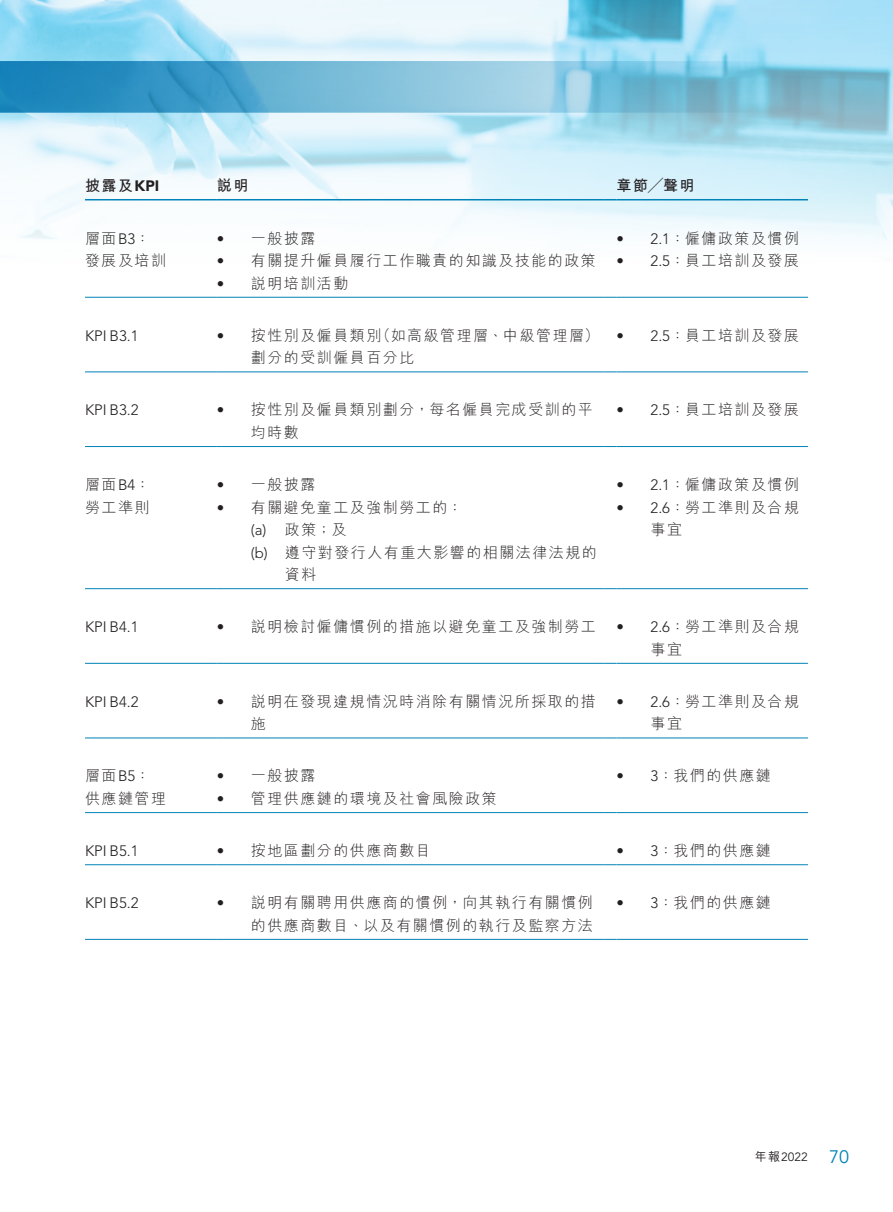
<style>
.page{position:relative;width:893px;height:1212px;background:#fff}
.page>*{position:absolute;margin:0;border:0;box-sizing:border-box;transform-origin:0 0}
.t1{font:18px "Avenir LT Std";color:#0083b6}
.t2{font:300 15px/22.5px "M Hei HK";letter-spacing:.1em;color:#231f20}
.t3{font:300 15px "Avenir LT Std";color:#231f20}
.t4{font:700 15px "M Hei HK";letter-spacing:.1em;color:#231f20}
.t5{font:12px "Avenir LT Std";color:#231f20}
.s1{font-family:"Avenir LT Std";font-weight:900}
.s2{font-family:"Avenir LT Std"}
.s3{font-family:"M Hei HK";font-weight:500}
</style>
<div class="page">
<img style="left:0;top:0;width:893px;height:241px">
<svg style="left:0;top:61px;width:808px;height:52px;background:#67b2d2"></svg>
<hr style="left:85px;top:199px;width:132px;height:1px;background:#0083b6">
<hr style="left:217px;top:199px;width:387px;height:1px;background:#0083b6">
<svg style="left:604px;top:199px;width:13px;height:1px"></svg>
<hr style="left:617px;top:199px;width:191px;height:1px;background:#0083b6">
<hr style="left:85px;top:297px;width:132px;height:1px;background:#0083b6">
<hr style="left:217px;top:297px;width:387px;height:1px;background:#0083b6">
<svg style="left:604px;top:297px;width:13px;height:1px"></svg>
<hr style="left:617px;top:297px;width:191px;height:1px;background:#0083b6">
<hr style="left:85px;top:371px;width:132px;height:1px;background:#0083b6">
<hr style="left:217px;top:371px;width:387px;height:1px;background:#0083b6">
<svg style="left:604px;top:371px;width:13px;height:1px"></svg>
<hr style="left:617px;top:371px;width:191px;height:1px;background:#0083b6">
<hr style="left:85px;top:446px;width:132px;height:1px;background:#0083b6">
<hr style="left:217px;top:446px;width:387px;height:1px;background:#0083b6">
<svg style="left:604px;top:446px;width:13px;height:1px"></svg>
<hr style="left:617px;top:446px;width:191px;height:1px;background:#0083b6">
<hr style="left:85px;top:588px;width:132px;height:1px;background:#0083b6">
<hr style="left:217px;top:588px;width:387px;height:1px;background:#0083b6">
<svg style="left:604px;top:588px;width:13px;height:1px"></svg>
<hr style="left:617px;top:588px;width:191px;height:1px;background:#0083b6">
<hr style="left:85px;top:663px;width:132px;height:1px;background:#0083b6">
<hr style="left:217px;top:663px;width:387px;height:1px;background:#0083b6">
<svg style="left:604px;top:663px;width:13px;height:1px"></svg>
<hr style="left:617px;top:663px;width:191px;height:1px;background:#0083b6">
<hr style="left:85px;top:737px;width:132px;height:1px;background:#0083b6">
<hr style="left:217px;top:737px;width:387px;height:1px;background:#0083b6">
<svg style="left:604px;top:737px;width:13px;height:1px"></svg>
<hr style="left:617px;top:737px;width:191px;height:1px;background:#0083b6">
<hr style="left:85px;top:812px;width:132px;height:1px;background:#0083b6">
<hr style="left:217px;top:812px;width:387px;height:1px;background:#0083b6">
<svg style="left:604px;top:812px;width:13px;height:1px"></svg>
<hr style="left:617px;top:812px;width:191px;height:1px;background:#0083b6">
<hr style="left:85px;top:864px;width:132px;height:1px;background:#0083b6">
<hr style="left:85px;top:939px;width:132px;height:1px;background:#0083b6">
<hr style="left:217px;top:864px;width:387px;height:1px;background:#0083b6">
<hr style="left:217px;top:939px;width:387px;height:1px;background:#0083b6">
<svg style="left:604px;top:864px;width:13px;height:1px"></svg>
<svg style="left:604px;top:939px;width:13px;height:1px"></svg>
<hr style="left:617px;top:864px;width:191px;height:1px;background:#0083b6">
<hr style="left:617px;top:939px;width:191px;height:1px;background:#0083b6">
<p class="t4" style="left:217px;top:174px;width:33px">說明</p>
<p class="t4" style="left:85px;top:174px;width:76px">披露及<span class="s1">KPI</span></p>
<p class="t2" style="left:85px;top:227px;width:82px">層面<span class="s2">B3</span>：發展及培訓</p>
<p class="t2" style="left:251px;top:227px;width:66px">一般披露</p>
<p class="t3" style="left:217px;top:230px;width:9px">•</p>
<p class="t2" style="left:251px;top:249px;width:347px">有關提升僱員履行工作職責的知識及技能的政策</p>
<p class="t3" style="left:217px;top:252px;width:9px">•</p>
<p class="t4" style="left:617px;top:174px;width:79px">章節╱聲明</p>
<p class="t3" style="left:617px;top:230px;width:9px">•</p>
<p class="t3" style="left:617px;top:252px;width:9px">•</p>
<p class="t2" style="left:651px;top:227px;width:150px"><span class="s2">2.1</span>：僱傭政策及慣例</p>
<p class="t2" style="left:651px;top:249px;width:150px"><span class="s2">2.5</span>：員工培訓及發展</p>
<p class="t3" style="left:217px;top:275px;width:9px">•</p>
<p class="t2" style="left:251px;top:272px;width:99px">說明培訓活動</p>
<p class="t3" style="left:85px;top:327px;width:55px">KPI B3.1</p>
<p class="t3" style="left:217px;top:327px;width:9px">•</p>
<p class="t2" style="left:376px;top:324px;width:225px">（如高級管理層、中級管理層(</p>
<p class="t2" style="left:251px;top:324px;width:132px">按性別及僱員類別</p>
<p class="t3" style="left:617px;top:327px;width:9px">•</p>
<p class="t2" style="left:651px;top:324px;width:150px"><span class="s2">2.5</span>：員工培訓及發展</p>
<p class="t2" style="left:251px;top:346px;width:165px">劃分的受訓僱員百分比</p>
<p class="t3" style="left:85px;top:401px;width:55px">KPI B3.2</p>
<p class="t3" style="left:217px;top:401px;width:9px">•</p>
<p class="t2" style="left:251px;top:398px;width:343px">按性別及僱員類別劃分，每名僱員完成受訓的平</p>
<p class="t3" style="left:617px;top:401px;width:9px">•</p>
<p class="t2" style="left:651px;top:398px;width:150px"><span class="s2">2.5</span>：員工培訓及發展</p>
<p class="t2" style="left:251px;top:421px;width:49px">均時數</p>
<p class="t2" style="left:85px;top:473px;width:67px">層面<span class="s2">B4</span>：勞工準則</p>
<p class="t2" style="left:251px;top:473px;width:66px">一般披露</p>
<p class="t3" style="left:217px;top:476px;width:9px">•</p>
<p class="t2" style="left:251px;top:495px;width:213px">有關避免童工及強制勞工的：</p>
<p class="t3" style="left:217px;top:498px;width:9px">•</p>
<p class="t3" style="left:617px;top:476px;width:9px">•</p>
<p class="t3" style="left:617px;top:498px;width:9px">•</p>
<p class="t2" style="left:651px;top:473px;width:150px"><span class="s2">2.1</span>：僱傭政策及慣例</p>
<p class="t2" style="left:651px;top:495px;width:150px"><span class="s2">2.6</span>：勞工準則及合規</p>
<p class="t3" style="left:251px;top:521px;width:17px">a( )</p>
<p class="t2" style="left:285px;top:518px;width:63px">政策；及</p>
<p class="t2" style="left:651px;top:518px;width:33px">事宜</p>
<p class="t3" style="left:251px;top:543px;width:18px">b( )</p>
<p class="t2" style="left:285px;top:540px;width:314px">遵守對發行人有重大影響的相關法律法規的</p>
<p class="t2" style="left:285px;top:563px;width:33px">資料</p>
<p class="t3" style="left:85px;top:618px;width:55px">KPI B4.1</p>
<p class="t3" style="left:217px;top:618px;width:9px">•</p>
<p class="t2" style="left:251px;top:615px;width:347px">說明檢討僱傭慣例的措施以避免童工及強制勞工</p>
<p class="t3" style="left:617px;top:618px;width:9px">•</p>
<p class="t2" style="left:651px;top:615px;width:150px"><span class="s2">2.6</span>：勞工準則及合規</p>
<p class="t2" style="left:651px;top:638px;width:33px">事宜</p>
<p class="t3" style="left:85px;top:693px;width:55px">KPI B4.2</p>
<p class="t3" style="left:217px;top:693px;width:9px">•</p>
<p class="t2" style="left:251px;top:690px;width:347px">說明在發現違規情況時消除有關情況所採取的措</p>
<p class="t3" style="left:617px;top:693px;width:9px">•</p>
<p class="t2" style="left:651px;top:690px;width:150px"><span class="s2">2.6</span>：勞工準則及合規</p>
<p class="t2" style="left:251px;top:712px;width:16px">施</p>
<p class="t2" style="left:651px;top:712px;width:33px">事宜</p>
<p class="t2" style="left:85px;top:764px;width:82px">層面<span class="s2">B5</span>：供應鏈管理</p>
<p class="t2" style="left:251px;top:764px;width:66px">一般披露</p>
<p class="t3" style="left:217px;top:767px;width:9px">•</p>
<p class="t2" style="left:251px;top:787px;width:248px">管理供應鏈的環境及社會風險政策</p>
<p class="t3" style="left:217px;top:790px;width:9px">•</p>
<p class="t3" style="left:617px;top:767px;width:9px">•</p>
<p class="t2" style="left:651px;top:764px;width:122px"><span class="s2">3</span>：我們的供應鏈</p>
<p class="t3" style="left:85px;top:842px;width:55px">KPI B5.1</p>
<p class="t3" style="left:217px;top:842px;width:9px">•</p>
<p class="t2" style="left:251px;top:839px;width:181px">按地區劃分的供應商數目</p>
<p class="t3" style="left:617px;top:842px;width:9px">•</p>
<p class="t2" style="left:651px;top:839px;width:122px"><span class="s2">3</span>：我們的供應鏈</p>
<p class="t3" style="left:85px;top:894px;width:55px">KPI B5.2</p>
<p class="t3" style="left:217px;top:894px;width:9px">•</p>
<p class="t2" style="left:251px;top:891px;width:344px">說明有關聘用供應商的慣例，向其執行有關慣例</p>
<p class="t3" style="left:617px;top:894px;width:9px">•</p>
<p class="t2" style="left:651px;top:891px;width:122px"><span class="s2">3</span>：我們的供應鏈</p>
<p class="t2" style="left:251px;top:914px;width:344px">的供應商數目、以及有關慣例的執行及監察方法</p>
<p class="t5" style="left:755px;top:1150px;width:55px"><span class="s3">年報</span>2022</p>
<p class="t1" style="left:829px;top:1146px;width:22px">70</p>
</div>
